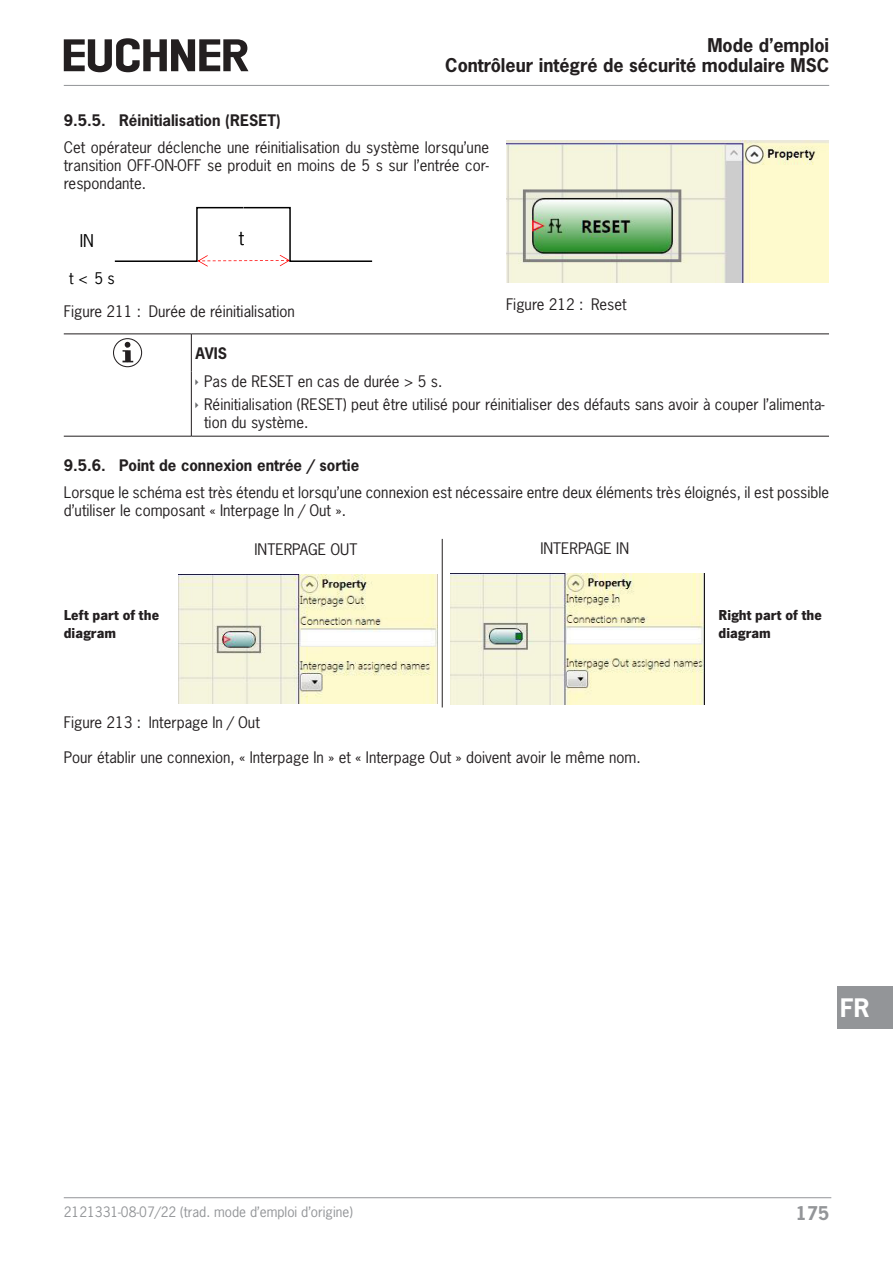
<style>
.page{position:relative;width:893px;height:1263px;background:#fff}
.page>*{position:absolute;margin:0;border:0;box-sizing:border-box;transform-origin:0 0}
.t1{font:700 24px "News Gothic Std";color:#fff}
.t2{font:18px "News Gothic Std";color:#000}
.t3{font:700 17.85px/20.2px "News Gothic Std";color:#231f20;text-align:right}
.t4{font:700 17.85px "News Gothic Std";color:#939598}
.t5{font:16.5px "News Gothic Std";color:#000}
.t6{font:15.15px "News Gothic Std";color:#000}
.paragraph_last{font:15px/18px "News Gothic Std";color:#231f20}
.paragraph{font:15px/18px "News Gothic Std";color:#231f20;text-align:justify}
.tableheadleft{font:700 15px "News Gothic Std";color:#231f20}
.paragraph_Bold{font:700 15px/18px "News Got";color:#231f20}
.t7{font:13.5px "News Gothic Std";color:#939598}
</style>
<div class="page">
<hr style="left:64px;top:85px;width:765px;height:1px;background:#939598">
<hr style="left:64px;top:1197px;width:767px;height:1px;background:#939598">
<svg style="left:64px;top:38px;width:184px;height:34px"></svg>
<div style="left:838px;top:986px;width:55px;height:43px;background:#939598"></div>
<svg style="left:114px;top:206px;width:259px;height:61px"></svg>
<img style="left:506px;top:141px;width:322px;height:142px">
<hr style="left:64px;top:334px;width:127px;height:1px;background:#231f20">
<hr style="left:191px;top:334px;width:638px;height:1px;background:#231f20">
<hr style="left:191px;top:334px;width:1px;height:37px;background:#231f20">
<hr style="left:191px;top:371px;width:1px;height:65px;background:#231f20">
<hr style="left:64px;top:436px;width:127px;height:1px;background:#231f20">
<hr style="left:191px;top:436px;width:638px;height:1px;background:#231f20">
<svg style="left:113px;top:338px;width:29px;height:29px"></svg>
<svg style="left:122px;top:342px;width:11px;height:20px"></svg>
<hr style="left:442px;top:539px;width:1px;height:168px;background:#231f20">
<img style="left:179px;top:575px;width:258px;height:128px">
<img style="left:451px;top:574px;width:253px;height:130px">
<p class="t3" style="left:445px;top:34px;width:385px">Mode d’emploi<br>Contrôleur intégré de sécurité modulaire MSC</p>
<p class="tableheadleft" style="left:64px;top:111px;width:219px">9.5.5. Réinitialisation (RESET)</p>
<p class="paragraph" style="left:64px;top:138px;width:427px">Cet opérateur déclenche une réinitialisation du système lorsqu’une transition OFF-ON-OFF se produit en moins de 5 s sur l’entrée cor&shy;respondante.</p>
<p class="t5" style="left:80px;top:230px;width:16px">IN</p>
<p class="t2" style="left:239px;top:227px;width:7px">t</p>
<p class="t6" style="left:69px;top:268px;width:47px">t&lt; 5s</p>
<p class="paragraph_last" style="left:64px;top:302px;width:233px">Figure 211 : Durée de réinitialisation</p>
<p class="paragraph_last" style="left:506px;top:295px;width:122px">Figure 212 : Reset</p>
<p class="tableheadleft" style="left:196px;top:343px;width:33px">AVIS</p>
<p class="paragraph_last" style="left:204px;top:373px;width:240px">Pas de RESET en cas de durée &gt; 5 s.</p>
<p class="paragraph_last" style="left:204px;top:395px;width:622px">Réinitialisation (RESET) peut être utilisé pour réinitialiser des défauts sans avoir à couper l’alimenta&shy;tion du système.</p>
<p class="tableheadleft" style="left:64px;top:456px;width:297px">9.5.6. Point de connexion entrée / sortie</p>
<p class="paragraph_last" style="left:64px;top:483px;width:767px">Lorsque le schéma est très étendu et lorsqu’une connexion est nécessaire entre deux éléments très éloignés, il est possible d’utiliser le composant « Interpage In / Out ».</p>
<p class="paragraph_Bold" style="left:64px;top:606px;width:97px">Left part of the diagram</p>
<p class="paragraph_last" style="left:255px;top:540px;width:104px">INTERPAGE OUT</p>
<p class="paragraph_last" style="left:540px;top:539px;width:90px">INTERPAGE IN</p>
<p class="paragraph_last" style="left:64px;top:713px;width:198px">Figure 213 : Interpage In / Out</p>
<p class="paragraph_last" style="left:64px;top:748px;width:578px">Pour établir une connexion, « Interpage In » et « Interpage Out » doivent avoir le même nom.</p>
<p class="paragraph_Bold" style="left:719px;top:606px;width:105px">Right part of the diagram</p>
<h1 class="t1" style="left:840px;top:992px;width:31px">FR</h1>
<p class="t7" style="left:64px;top:1203px;width:291px">2121331-08-07/22 (trad. mode d’emploi d’origine)</p>
<p class="t4" style="left:796px;top:1201px;width:35px">175</p>
</div>
